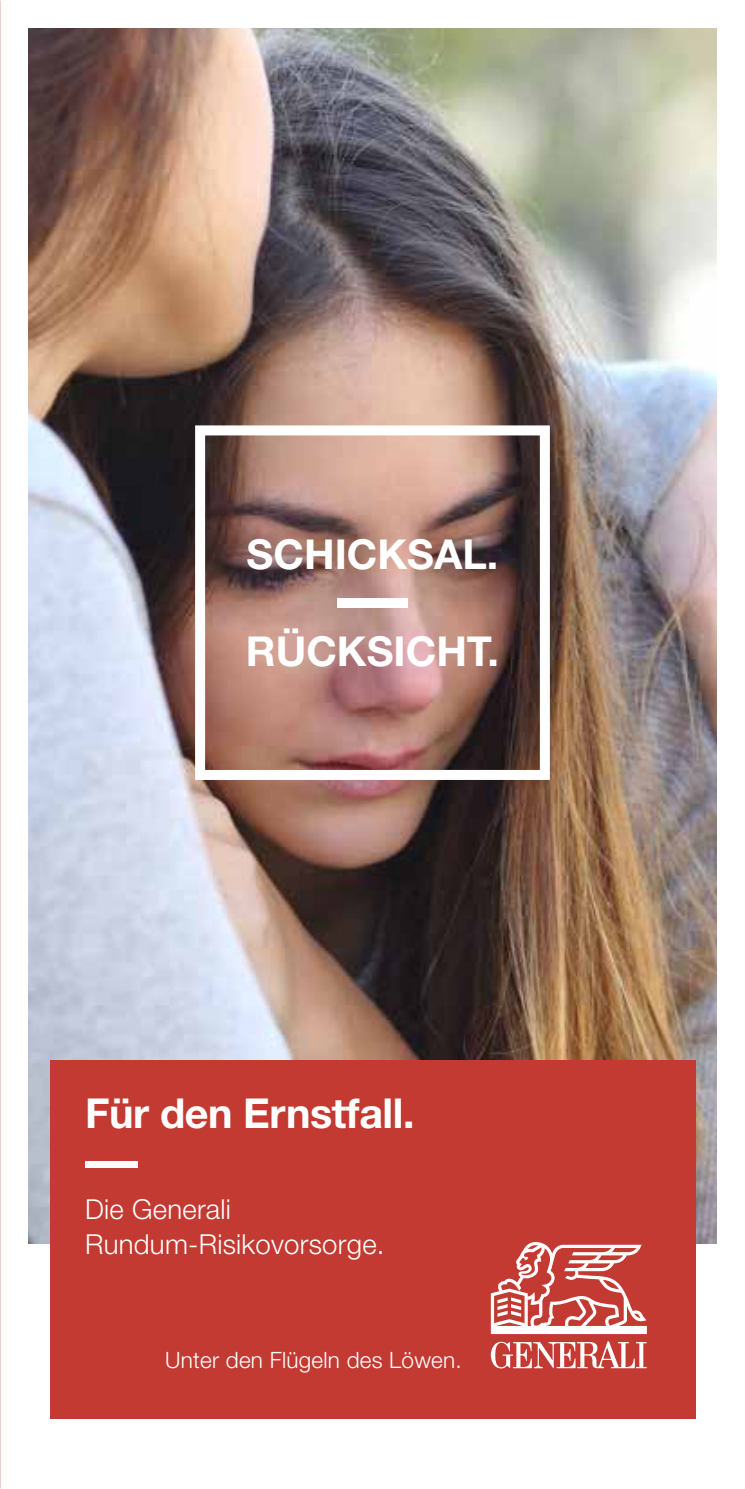
<style>
.page{position:relative;width:745px;height:1489px;background:#fff}
.page>*{position:absolute;margin:0;border:0;box-sizing:border-box;transform-origin:0 0}
.t1{font:700 41.25px "Helvetica Neue LT Std";letter-spacing:-.01em;color:#fff}
.t2{font:300 27.5px/35px "Helvetica Neue LT Std";letter-spacing:.01em;color:#fff}
.t3{font:300 22.5px "Helvetica Neue LT Std";letter-spacing:.01em;color:#fff}
</style>
<div class="page">
<img style="left:28px;top:28px;width:688px;height:1215px">
<div style="left:195px;top:425px;width:354px;height:355px;border:10px solid #fff"></div>
<div style="left:337px;top:597px;width:70px;height:10px;background:#fff"></div>
<div style="left:50px;top:1059px;width:644px;height:358px;background:#c33a32"></div>
<svg style="left:490px;top:1341px;width:156px;height:27px"></svg>
<svg style="left:490px;top:1242px;width:156px;height:91px"></svg>
<div style="left:85px;top:1161px;width:52px;height:6px;background:#fff"></div>
<p class="t1" style="left:246px;top:529px;width:55px">Schicksal</p>
<p class="t1" style="left:486px;top:529px;width:13px">.</p>
<p class="t1" style="left:246px;top:625px;width:88px">Rücksicht</p>
<p class="t1" style="left:487px;top:625px;width:13px">.</p>
<p class="t1" style="left:85px;top:1088px;width:331px">Für den Ernstfall.</p>
<p class="t2" style="left:85px;top:1191px;width:301px">Die Generali<br>Rundum-Risikovorsorge.</p>
<p class="t3" style="left:165px;top:1346px;width:298px">Unter den Flügeln des Löwen.</p>
</div>
